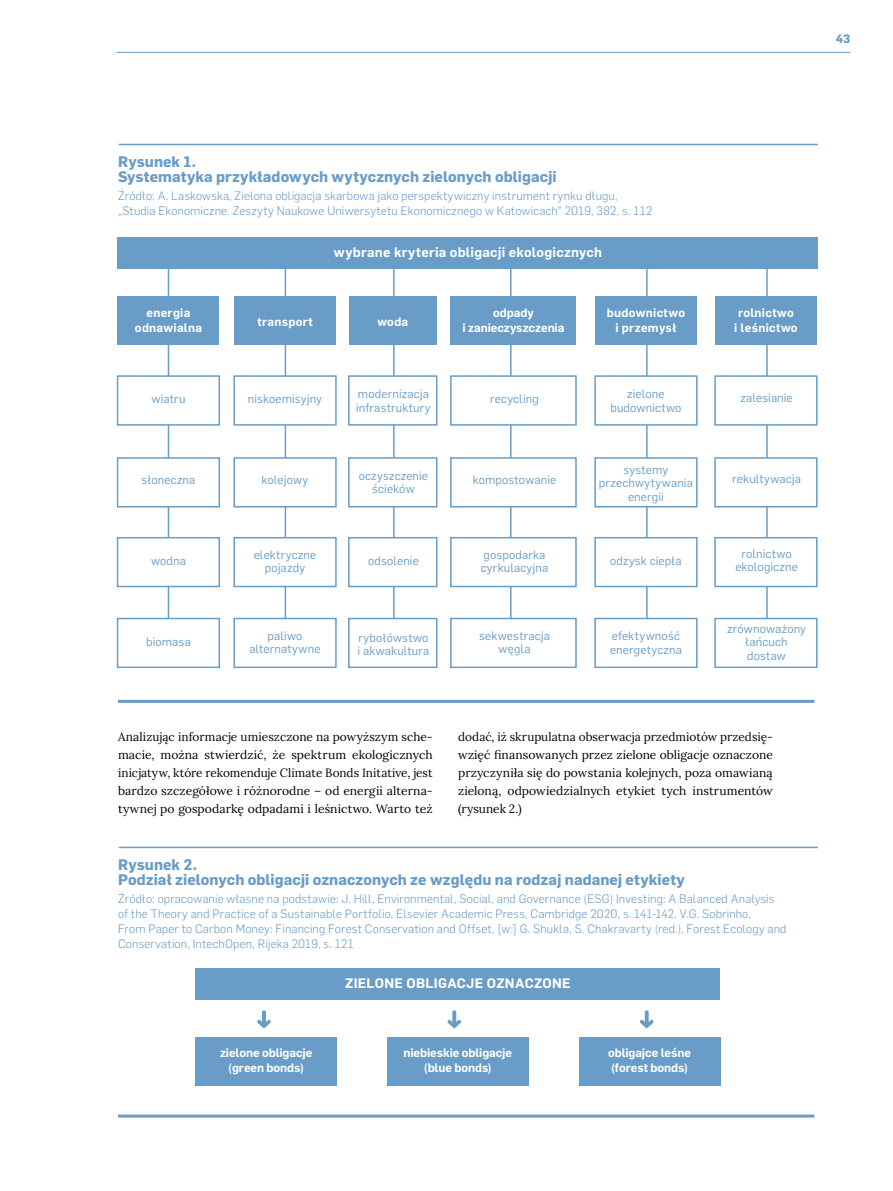
<style>
.page{position:relative;width:893px;height:1191px;background:#fff}
.page>*{position:absolute;margin:0;border:0;box-sizing:border-box;transform-origin:0 0}
.t1{font:700 15px/15px "Flama";letter-spacing:.005em;color:#699cc6}
.t2{font:600 13.5px "Flama";letter-spacing:.02em;color:#fff}
.t3{font:300 12px/15px "Flama";letter-spacing:.015em;color:#699cc6}
.t4{font:12px/18px "Lora";letter-spacing:.005em;color:#000;text-align:justify}
.t5{font:12px/13.5px "Flama";letter-spacing:.015em;color:#699cc6;text-align:center}
.t6{font:600 12px/15px "Flama";color:#fff;text-align:center}
.t7{font:600 12px/15px "Flama";letter-spacing:.025em;color:#fff;text-align:center}
.t8{font:600 12px "Flama";letter-spacing:.03em;color:#fff}
.t9{font:700 12px "Flama";color:#699cc6}
</style>
<div class="page">
<hr style="left:116px;top:52px;width:734px;height:1px;background:#699cc6">
<hr style="left:119px;top:144px;width:699px;height:1px;background:#699cc6">
<hr style="left:168px;top:252px;width:1px;height:398px;background:#699cc6">
<hr style="left:285px;top:252px;width:1px;height:398px;background:#699cc6">
<hr style="left:393px;top:252px;width:2px;height:398px;background:#699cc6">
<hr style="left:510px;top:252px;width:2px;height:398px;background:#699cc6">
<hr style="left:646px;top:252px;width:2px;height:398px;background:#699cc6">
<hr style="left:766px;top:252px;width:2px;height:398px;background:#699cc6">
<div style="left:117px;top:375px;width:103px;height:50px;background:#fff;border:2px solid #699cc6"></div>
<div style="left:117px;top:457px;width:103px;height:50px;background:#fff;border:2px solid #699cc6"></div>
<div style="left:117px;top:537px;width:103px;height:50px;background:#fff;border:2px solid #699cc6"></div>
<div style="left:117px;top:618px;width:103px;height:50px;background:#fff;border:2px solid #699cc6"></div>
<div style="left:233px;top:375px;width:104px;height:50px;background:#fff;border:2px solid #699cc6"></div>
<div style="left:233px;top:457px;width:104px;height:50px;background:#fff;border:2px solid #699cc6"></div>
<div style="left:233px;top:537px;width:104px;height:50px;background:#fff;border:2px solid #699cc6"></div>
<div style="left:233px;top:618px;width:104px;height:50px;background:#fff;border:2px solid #699cc6"></div>
<div style="left:348px;top:375px;width:89px;height:50px;background:#fff;border:2px solid #699cc6"></div>
<div style="left:348px;top:457px;width:89px;height:50px;background:#fff;border:2px solid #699cc6"></div>
<div style="left:348px;top:537px;width:89px;height:50px;background:#fff;border:2px solid #699cc6"></div>
<div style="left:348px;top:618px;width:89px;height:50px;background:#fff;border:2px solid #699cc6"></div>
<div style="left:234px;top:296px;width:102px;height:49px;background:#699cc6"></div>
<div style="left:349px;top:296px;width:88px;height:49px;background:#699cc6"></div>
<div style="left:451px;top:296px;width:125px;height:49px;background:#699cc6"></div>
<div style="left:595px;top:296px;width:102px;height:49px;background:#699cc6"></div>
<div style="left:715px;top:296px;width:102px;height:49px;background:#699cc6"></div>
<div style="left:118px;top:296px;width:101px;height:49px;background:#699cc6"></div>
<div style="left:450px;top:375px;width:127px;height:50px;background:#fff;border:2px solid #699cc6"></div>
<div style="left:594px;top:375px;width:104px;height:50px;background:#fff;border:2px solid #699cc6"></div>
<div style="left:714px;top:375px;width:103px;height:50px;background:#fff;border:2px solid #699cc6"></div>
<div style="left:450px;top:457px;width:127px;height:50px;background:#fff;border:2px solid #699cc6"></div>
<div style="left:594px;top:457px;width:104px;height:50px;background:#fff;border:2px solid #699cc6"></div>
<div style="left:714px;top:457px;width:103px;height:50px;background:#fff;border:2px solid #699cc6"></div>
<div style="left:450px;top:537px;width:127px;height:50px;background:#fff;border:2px solid #699cc6"></div>
<div style="left:594px;top:537px;width:104px;height:50px;background:#fff;border:2px solid #699cc6"></div>
<div style="left:714px;top:537px;width:103px;height:50px;background:#fff;border:2px solid #699cc6"></div>
<div style="left:450px;top:618px;width:127px;height:50px;background:#fff;border:2px solid #699cc6"></div>
<div style="left:594px;top:618px;width:104px;height:50px;background:#fff;border:2px solid #699cc6"></div>
<div style="left:714px;top:618px;width:103px;height:50px;background:#fff;border:2px solid #699cc6"></div>
<hr style="left:118px;top:700px;width:696px;height:3px;background:#699cc6">
<div style="left:118px;top:237px;width:700px;height:32px;background:#699cc6"></div>
<hr style="left:119px;top:846px;width:699px;height:2px;background:#699cc6">
<div style="left:196px;top:968px;width:524px;height:31px;background:#699cc6"></div>
<div style="left:196px;top:1036px;width:141px;height:49px;background:#699cc6"></div>
<div style="left:387px;top:1036px;width:141px;height:49px;background:#699cc6"></div>
<div style="left:579px;top:1036px;width:141px;height:49px;background:#699cc6"></div>
<hr style="left:118px;top:1114px;width:696px;height:3px;background:#699cc6">
<svg style="left:257px;top:1010px;width:14px;height:18px"></svg>
<svg style="left:448px;top:1010px;width:13px;height:18px"></svg>
<svg style="left:640px;top:1010px;width:13px;height:18px"></svg>
<p class="t9" style="left:836px;top:30px;width:16px">43</p>
<p class="t1" style="left:118px;top:153px;width:440px">Rysunek 1.<br>Systematyka przykładowych wytycznych zielonych obligacji</p>
<p class="t3" style="left:118px;top:188px;width:536px">Źródło: A. Laskowska, Zielona obligacja skarbowa jako perspektywiczny instrument rynku długu, „Studia Ekonomiczne. Zeszyty Naukowe Uniwersytetu Ekonomicznego w Katowicach” 2019, 382, s. 112</p>
<p class="t2" style="left:334px;top:242px;width:270px">wybrane kryteria obligacji ekologicznych</p>
<p class="t7" style="left:135px;top:304px;width:69px">energia odnawialna</p>
<p class="t8" style="left:257px;top:313px;width:57px">transport</p>
<p class="t6" style="left:377px;top:313px;width:32px">woda</p>
<p class="t6" style="left:462px;top:304px;width:103px">odpady<br>i zanieczyszczenia</p>
<p class="t7" style="left:607px;top:304px;width:80px">budownictwo i przemysł</p>
<p class="t7" style="left:734px;top:304px;width:65px">rolnictwo<br>i leśnictwo</p>
<p class="t5" style="left:151px;top:391px;width:36px">wiatru</p>
<p class="t5" style="left:248px;top:391px;width:76px">niskoemisyjny</p>
<p class="t5" style="left:356px;top:387px;width:76px;text-align:left">modernizacja infrastruktury</p>
<p class="t5" style="left:490px;top:391px;width:50px">recycling</p>
<p class="t5" style="left:610px;top:387px;width:73px">zielone budownictwo</p>
<p class="t5" style="left:740px;top:390px;width:54px">zalesianie</p>
<p class="t5" style="left:142px;top:472px;width:55px">słoneczna</p>
<p class="t5" style="left:262px;top:472px;width:48px">kolejowy</p>
<p class="t5" style="left:359px;top:468px;width:71px">oczyszczenie ścieków</p>
<p class="t5" style="left:473px;top:472px;width:85px">kompostowanie</p>
<p class="t5" style="left:599px;top:462px;width:95px">systemy przechwytywania energii</p>
<p class="t5" style="left:732px;top:471px;width:70px">rekultywacja</p>
<p class="t5" style="left:151px;top:553px;width:36px">wodna</p>
<p class="t5" style="left:254px;top:547px;width:64px">elektryczne pojazdy</p>
<p class="t5" style="left:368px;top:553px;width:52px">odsolenie</p>
<p class="t5" style="left:481px;top:547px;width:69px;text-align:left">gospodarka cyrkulacyjna</p>
<p class="t5" style="left:610px;top:553px;width:73px">odzysk ciepła</p>
<p class="t5" style="left:735px;top:546px;width:64px">rolnictwo ekologiczne</p>
<p class="t5" style="left:146px;top:634px;width:46px">biomasa</p>
<p class="t5" style="left:249px;top:628px;width:73px">paliwo alternatywne</p>
<p class="t5" style="left:358px;top:630px;width:73px;text-align:left">rybołówstwo i akwakultura</p>
<p class="t5" style="left:479px;top:628px;width:72px">sekwestracja węgla</p>
<p class="t5" style="left:610px;top:628px;width:73px;text-align:left">efektywność energetyczna</p>
<p class="t5" style="left:727px;top:621px;width:81px">zrównoważony łańcuch dostaw</p>
<p class="t4" style="left:118px;top:727px;width:316px">Analizując informacje umieszczone na powyższym sche&shy;macie, można stwierdzić, że spektrum ekologicznych inicjatyw, które rekomenduje Climate Bonds Initative, jest bardzo szczegółowe i różnorodne – od energii alterna&shy;tywnej po gospodarkę odpadami i leśnictwo. Warto też</p>
<p class="t4" style="left:458px;top:727px;width:316px">dodać, iż skrupulatna obserwacja przedmiotów przedsię&shy;wzięć finansowanych przez zielone obligacje oznaczone przyczyniła się do powstania kolejnych, poza omawianą zieloną, odpowiedzialnych etykiet tych instrumentów (rysunek 2.)</p>
<p class="t1" style="left:118px;top:856px;width:568px">Rysunek 2.<br>Podział zielonych obligacji oznaczonych ze względu na rodzaj nadanej etykiety</p>
<p class="t3" style="left:118px;top:890px;width:670px">Źródło: opracowanie własne na podstawie: J. Hill, Environmental, Social, and Governance (ESG) Investing: A Balanced Analysis of the Theory and Practice of a Sustainable Portfolio, Elsevier Academic Press, Cambridge 2020, s. 141-142, V.G. Sobrinho,<br>From Paper to Carbon Money: Financing Forest Conservation and Offset, [w:] G. Shukla, S. Chakravarty (red.), Forest Ecology and Conservation, IntechOpen, Rijeka 2019, s. 121</p>
<p class="t2" style="left:345px;top:974px;width:10px">zielone</p>
<p class="t2" style="left:407px;top:974px;width:10px">obligacje</p>
<p class="t2" style="left:487px;top:974px;width:11px">oznaczone</p>
<p class="t6" style="left:220px;top:1044px;width:94px">zielone obligacje (green bonds)</p>
<p class="t6" style="left:404px;top:1044px;width:110px">niebieskie obligacje (blue bonds)</p>
<p class="t6" style="left:608px;top:1044px;width:85px;text-align:left">obligajce leśne (forest bonds)</p>
</div>
